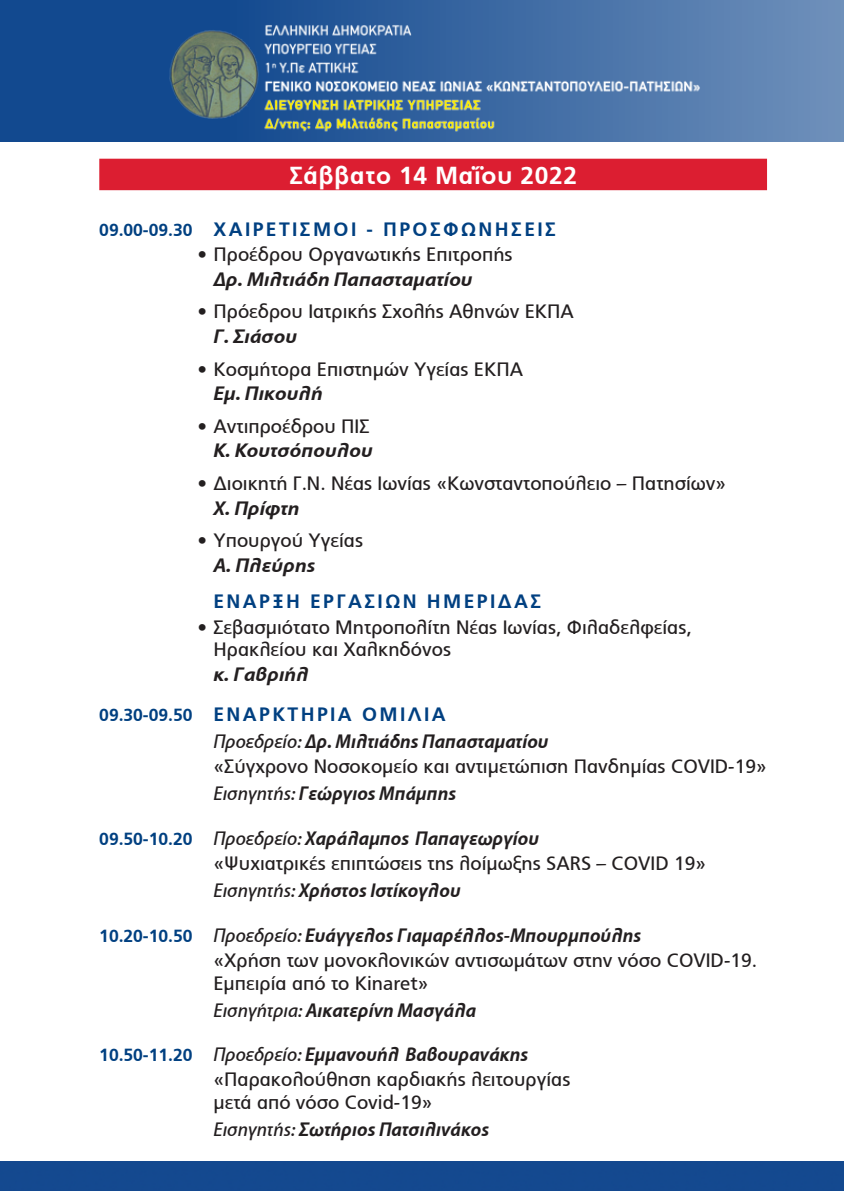
<style>
.page{position:relative;width:844px;height:1191px;background:#fff}
.page>*{position:absolute;margin:0;border:0;box-sizing:border-box;transform-origin:0 0}
.t1{font:700 24.5px "PF Catalog";letter-spacing:.025em;color:#fff}
.t2{font:19.25px/25.2px "PF Catalog";color:#231f20}
.t3{font:700 19.25px/40.1px "PF Catalog";letter-spacing:.125em;color:#014081}
.t4{font:italic 700 19.25px "PF Catalog";color:#231f20;scale:1.1 1}
.t5{font:italic 700 19.25px "PF Catalog";color:#231f20}
.s1{font-size:17.5px}
.s2{font-style:italic;color:#231f20}
.s3{font-style:italic}
.s4{font-weight:700;font-style:italic}
.s5{font-weight:400}
.s6{font-weight:700;font-size:17.5px;color:#014081}
</style>
<div class="page">
<div style="left:0;top:1161px;width:843px;height:30px;background:#14498f"></div>
<svg style="left:0;top:0;width:843px;height:141px;background:#3967a1"></svg>
<div style="left:99px;top:159px;width:667px;height:31px;background:#dc1e31"></div>
<img style="left:137px;top:0;width:587px;height:142px">
<p class="t1" style="left:289px;top:161px;width:289px">ΣΆΒΒΑΤΟ 14 ΜΑΐΟΥ 2022</p>
<p class="t3" style="left:99px;top:209px;width:409px"><span class="s1">09.00-09.30</span> ΧΑΙΡΕΤΙΣΜΟΙ - ΠΡΟΣΦΩΝΗΣΕ</p>
<p class="t3" style="left:537px;top:209px;width:15px">ΙΣ</p>
<p class="t2" style="left:197px;top:242px;width:317px">• Προέδρου Οργανωτικής Επιτροπής</p>
<p class="t4" style="left:213px;top:269px;width:237px">Δρ. Μιλτιάδη Παπασταματίου</p>
<p class="t2" style="left:197px;top:299px;width:378px">• Πρόεδρου Ιατρικής Σχολής Αθηνών ΕΚΠΑ</p>
<p class="t4" style="left:213px;top:326px;width:78px">Γ. Σιάσου</p>
<p class="t2" style="left:197px;top:356px;width:327px">• Κοσμήτορα Επιστημών Υγείας ΕΚΠΑ</p>
<p class="t4" style="left:213px;top:383px;width:101px">Εμ. Πικουλή</p>
<p class="t2" style="left:197px;top:414px;width:174px">• Αντιπροέδρου ΠΙΣ</p>
<p class="t4" style="left:213px;top:440px;width:146px">Κ. Κουτσόπουλου</p>
<p class="t2" style="left:197px;top:471px;width:530px">• Διοικητή Γ.Ν. Νέας Ιωνίας «Κωνσταντοπούλειο – Πατησίων»</p>
<p class="t4" style="left:213px;top:498px;width:80px">Χ. Πρίφτη</p>
<p class="t2" style="left:197px;top:528px;width:167px">• Υπουργού Υγείας</p>
<p class="t4" style="left:213px;top:555px;width:94px">Α. Πλεύρης</p>
<p class="t3" style="left:213px;top:582px;width:137px">ΈΝΑΡΞΗ ΕΡΓΑΣ</p>
<p class="t3" style="left:377px;top:582px;width:165px">ΙΏΝ ΗΜΕΡΊΔΑΣ</p>
<p class="t2" style="left:213px;top:616px;width:479px;line-height:22.8px;text-indent:-16px">• Σεβασμιότατο Μητροπολίτη Νέας Ιωνίας, Φιλαδελφείας,<br>Ηρακλείου και Χαλκηδόνος</p>
<p class="t3" style="left:99px;top:654px;width:345px;text-indent:114px"><span class="s2">κ. Γαβριήλ<br></span><span class="s1">09.30-09.50</span> ENAΡΚΤΗ ΡΙΑ ΟΜΙΛΙΑ</p>
<p class="t2" style="left:213px;top:729px;width:554px"><span class="s3">Προεδρείο:</span> <span class="s4">Δρ. Μιλτιάδης Παπασταματίου<br></span>«Σύγχρονο Νοσοκομείο και αντιμετώπιση Πανδημίας COVID-19»</p>
<p class="t5" style="left:213px;top:783px;width:244px"><span class="s5">Eισηγητής:</span> Γεώργιος Μπάμπης</p>
<p class="t2" style="left:213px;top:826px;width:494px;text-indent:-114px"><span class="s6">09.50-10.20</span> <span class="s3">Προεδρείο:</span> <span class="s4">Χαράλαμπος Παπαγεωργίου<br></span>«Ψυχιατρικές επιπτώσεις της λοίμωξης SARS – COVID 19»</p>
<p class="t5" style="left:213px;top:880px;width:249px"><span class="s5">Eισηγητής:</span> Χρήστος Ιστίκογλου</p>
<p class="t2" style="left:213px;top:923px;width:545px;text-indent:-114px"><span class="s6">10.20-10.50</span> <span class="s3">Προεδρείο:</span> <span class="s4">Ευάγγελος Γιαμαρέλλος-Μπουρμπούλης<br></span>«Χρήση των μονοκλονικών αντισωμάτων στην νόσο COVID-19.</p>
<p class="t2" style="left:213px;top:970px;width:264px;line-height:26.9px">Εμπειρία από το Kinaret»<br><span class="s3">Eισηγήτρια:</span> <span class="s4">Αικατερίνη Μασγάλα</span></p>
<p class="t2" style="left:213px;top:1042px;width:358px;text-indent:-114px"><span class="s6">10.50-11.20</span> <span class="s3">Προεδρείο:</span> <span class="s4">Εμμανουήλ Βαβουρανάκης </span>«Παρακολούθηση καρδιακής λειτουργίας</p>
<p class="t2" style="left:213px;top:1089px;width:277px;line-height:26.9px">μετά από νόσο Covid-19»<br><span class="s3">Eισηγητής:</span> <span class="s4">Σωτήριος Πατσιλινάκος</span></p>
</div>
